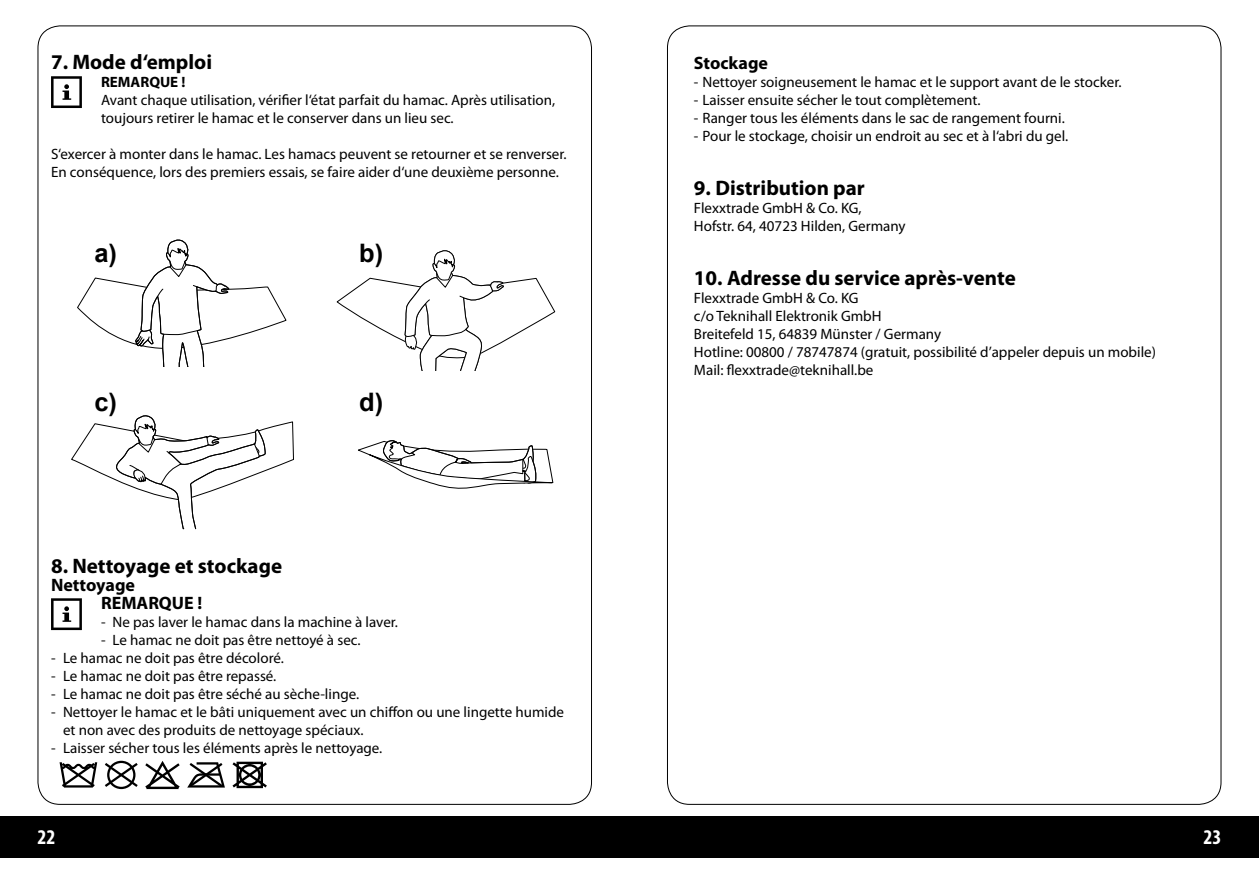
<style>
.page{position:relative;width:1259px;height:893px;background:#fff}
.page>*{position:absolute;margin:0;border:0;box-sizing:border-box;transform-origin:0 0}
.t1{font:700 25.5px "Arial";color:#000}
.t2{font:700 21px "Myriad Pro";color:#000}
.t3{font:700 condensed 21px "Myriad Pro";color:#fff}
.t4{font:700 18px/18px "Myriad Pro";color:#000}
.t5{font:15px/18px "Myriad Pro";color:#000}
.t6{font:700 15px "Myriad Pro";color:#000}
</style>
<div class="page">
<svg style="left:71px;top:415px;width:223px;height:115px"></svg>
<svg style="left:77px;top:239px;width:210px;height:128px"></svg>
<svg style="left:336px;top:250px;width:220px;height:239px"></svg>
<svg style="left:51px;top:76px;width:31px;height:32px"></svg>
<svg style="left:51px;top:598px;width:31px;height:32px"></svg>
<svg style="left:145px;top:761px;width:35px;height:28px"></svg>
<svg style="left:60px;top:762px;width:37px;height:26px"></svg>
<svg style="left:232px;top:762px;width:35px;height:26px"></svg>
<svg style="left:187px;top:762px;width:38px;height:26px"></svg>
<svg style="left:105px;top:761px;width:33px;height:28px"></svg>
<div style="left:0;top:816px;width:1259px;height:42px;background:#000"></div>
<h2 class="t2" style="left:51px;top:50px;width:163px">7. Mode d‘emploi</h2>
<p class="t6" style="left:101px;top:74px;width:86px">REMARQUE !</p>
<p class="t5" style="left:101px;top:91px;width:456px">Avant chaque utilisation, vérifier l‘état parfait du hamac. Après utilisation, toujours retirer le hamac et le conserver dans un lieu sec.</p>
<p class="t5" style="left:51px;top:145px;width:517px">S‘exercer à monter dans le hamac. Les hamacs peuvent se retourner et se renverser.<br>En conséquence, lors des premiers essais, se faire aider d‘une deuxième personne.</p>
<h1 class="t1" style="left:94px;top:236px;width:24px">a)</h1>
<h1 class="t1" style="left:359px;top:236px;width:26px">b)</h1>
<h1 class="t1" style="left:94px;top:385px;width:24px">c)</h1>
<h1 class="t1" style="left:359px;top:385px;width:26px">d)</h1>
<h2 class="t2" style="left:51px;top:554px;width:232px">8. Nettoyage et stockage</h2>
<p class="t4" style="left:101px;top:576px;width:103px;text-indent:-50px">Nettoyage<br>REMARQUE !</p>
<p class="t5" style="left:101px;top:613px;width:298px">- Ne pas laver le hamac dans la machine à laver.</p>
<p class="t5" style="left:101px;top:631px;width:261px">- Le hamac ne doit pas être nettoyé à sec.</p>
<p class="t5" style="left:51px;top:649px;width:234px">- Le hamac ne doit pas être décoloré.</p>
<p class="t5" style="left:51px;top:667px;width:227px">- Le hamac ne doit pas être repassé.</p>
<p class="t5" style="left:51px;top:685px;width:310px">- Le hamac ne doit pas être séché au sèche-linge.</p>
<p class="t5" style="left:63px;top:703px;width:502px;text-indent:-12px">- Nettoyer le hamac et le bâti uniquement avec un chiffon ou une lingette humide et non avec des produits de nettoyage spéciaux.</p>
<p class="t5" style="left:51px;top:739px;width:333px">- Laisser sécher tous les éléments après le nettoyage.</p>
<p class="t4" style="left:694px;top:54px;width:76px">Stockage</p>
<p class="t5" style="left:694px;top:73px;width:429px">- Nettoyer soigneusement le hamac et le support avant de le stocker.</p>
<p class="t5" style="left:694px;top:91px;width:288px">- Laisser ensuite sécher le tout complètement.</p>
<p class="t5" style="left:694px;top:109px;width:372px">- Ranger tous les éléments dans le sac de rangement fourni.</p>
<p class="t5" style="left:694px;top:127px;width:376px">- Pour le stockage, choisir un endroit au sec et à l‘abri du gel.</p>
<h2 class="t2" style="left:694px;top:176px;width:172px">9. Distribution par</h2>
<p class="t5" style="left:694px;top:199px;width:213px">Flexxtrade GmbH &amp; Co. KG,<br>Hofstr. 64, 40723 Hilden, Germany</p>
<h2 class="t2" style="left:694px;top:266px;width:323px">10. Adresse du service après-vente</h2>
<p class="t5" style="left:694px;top:289px;width:463px">Flexxtrade GmbH &amp; Co. KG<br>c/o Teknihall Elektronik GmbH<br>Breitefeld 15, 64839 Münster / Germany<br>Hotline: 00800 / 78747874 (gratuit, possibilité d’appeler depuis un mobile)<br>Mail: flexxtrade@teknihall.be</p>
<h2 class="t3" style="left:38px;top:825px;width:19px">22</h2>
<h2 class="t3" style="left:1203px;top:825px;width:19px">23</h2>
</div>
